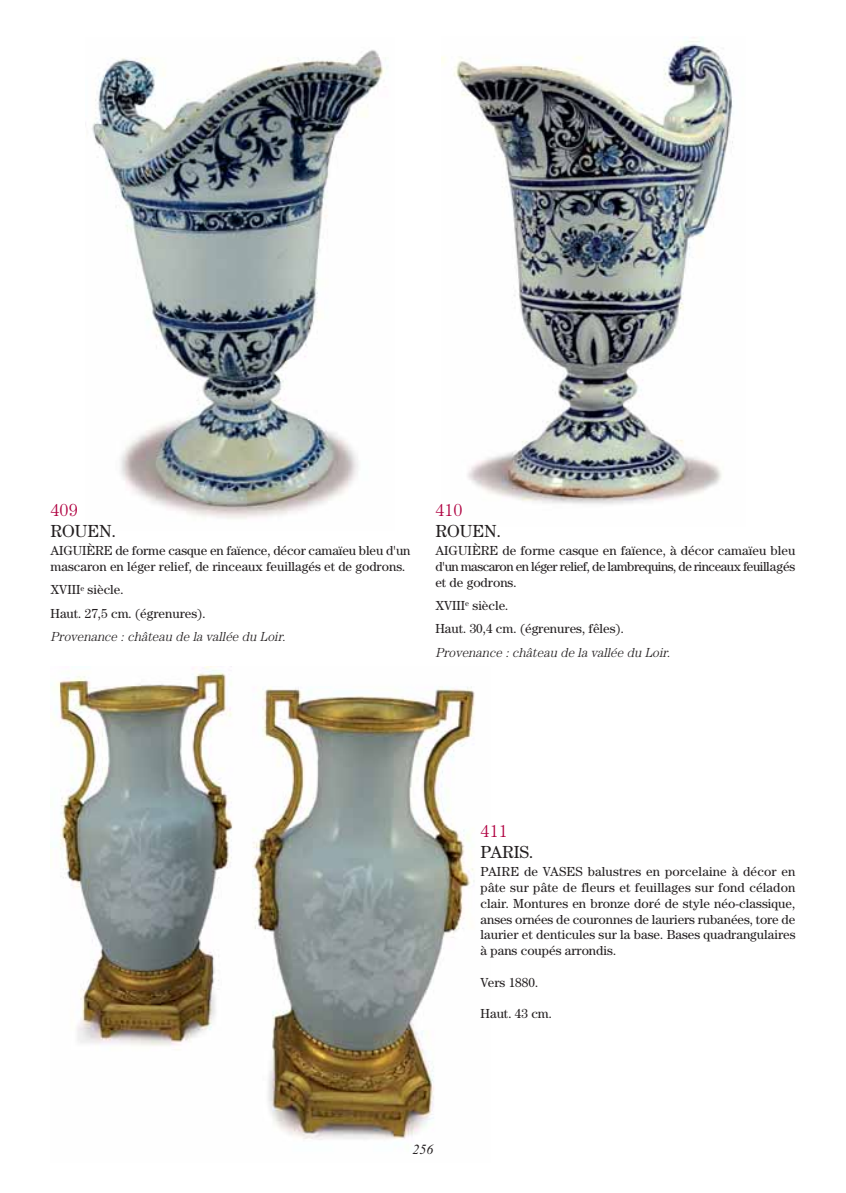
<style>
.page{position:relative;width:846px;height:1193px;background:#fff}
.page>*{position:absolute;margin:0;border:0;box-sizing:border-box;transform-origin:0 0}
.t1{font:17.5px "Century";color:#231f20}
.t2{font:300 17.5px "Century";color:#b00241}
.t3{font:italic 14px "Times New Roman";color:#231f20}
.t4{font:13.12px/15.8px "Century";color:#231f20}
.t5{font:italic 300 13.12px "Century";color:#231f20}
</style>
<div class="page">
<img style="left:55px;top:666px;width:420px;height:474px">
<img style="left:441px;top:37px;width:292px;height:468px">
<img style="left:85px;top:50px;width:303px;height:469px">
<h1 class="t2" style="left:51px;top:504px;width:29px">409</h1>
<h1 class="t1" style="left:51px;top:525px;width:67px">ROUEN.</h1>
<p class="t4" style="left:51px;top:544px;width:361px">AIGUIÈRE de forme casque en faïence, décor camaïeu bleu d'un mascaron en léger relief, de rinceaux feuillagés et de godrons.</p>
<p class="t4" style="left:51px;top:579px;width:156px;line-height:23.3px">XVIII<sup>e</sup> siècle.<br>Haut. 27,5 cm. (égrenures).</p>
<p class="t5" style="left:51px;top:631px;width:239px">Provenance : château de la vallée du Loir.</p>
<h1 class="t2" style="left:435px;top:504px;width:29px">410</h1>
<h1 class="t1" style="left:435px;top:525px;width:67px">ROUEN.</h1>
<p class="t4" style="left:435px;top:544px;width:361px;text-align:justify">AIGUIÈRE de forme casque en faïence, à décor camaïeu bleu d'un mascaron en léger relief, de lambrequins, de rinceaux feuillagés et de godrons.</p>
<p class="t4" style="left:435px;top:595px;width:190px;line-height:23.3px">XVIII<sup>e</sup> siècle.<br>Haut. 30,4 cm. (égrenures, fêles).</p>
<p class="t5" style="left:435px;top:647px;width:239px">Provenance : château de la vallée du Loir.</p>
<h1 class="t2" style="left:480px;top:825px;width:29px">411</h1>
<h1 class="t1" style="left:480px;top:846px;width:54px">PARIS.</h1>
<p class="t4" style="left:480px;top:865px;width:316px;text-align:justify">PAIRE de VASES balustres en porcelaine à décor en pâte sur pâte de fleurs et feuillages sur fond céladon clair. Montures en bronze doré de style néo-classique, anses ornées de couronnes de lauriers rubanées, tore de laurier et denticules sur la base. Bases quadrangulaires à pans coupés arrondis.</p>
<p class="t4" style="left:480px;top:975px;width:59px">Vers 1880.</p>
<p class="t4" style="left:480px;top:1006px;width:73px">Haut. 43 cm.</p>
<p class="t3" style="left:412px;top:1144px;width:22px">256</p>
</div>
